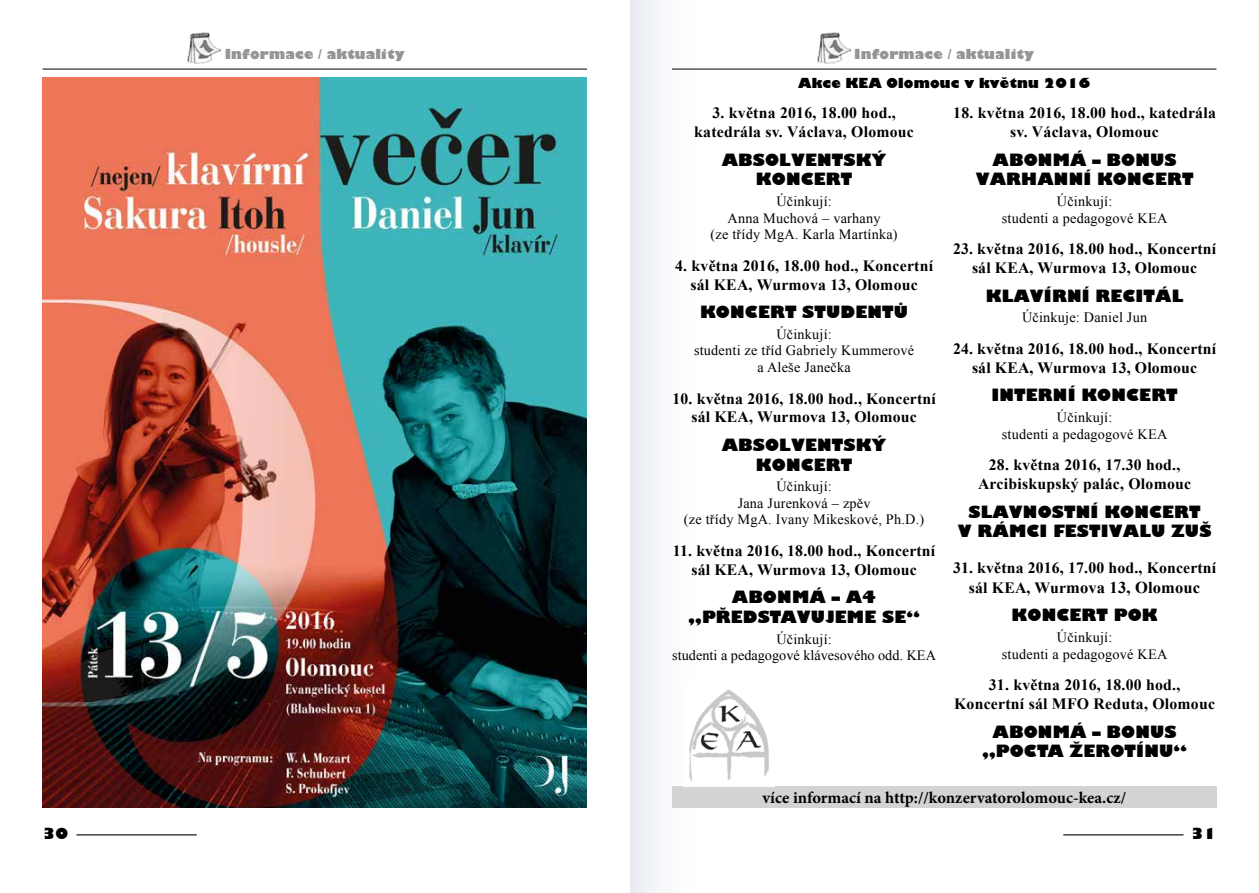
<style>
.page{position:relative;width:1259px;height:893px;background:#fff}
.page>*{position:absolute;margin:0;border:0;box-sizing:border-box;transform-origin:0 0}
.t1{font:800 16.5px "Gilbert";letter-spacing:.01em;color:#000}
.t2{font:700 16.5px "Minion Pro";color:#000}
.t3{font:700 16.5px "Times New Roman";letter-spacing:.01em;color:#000}
.t4{font:700 15.75px/18.9px "Times New Roman";letter-spacing:.01em;color:#000;text-align:center}
.t5{font:800 15px "Gilbert";color:#000}
.t6{font:14.25px/16.5px "Times New Roman";letter-spacing:.015em;color:#000;text-align:center}
.t7{font:800 13.5px "Gilbert";letter-spacing:.01em;color:#939598}
.t8{font:800 13.5px "Gilbert";letter-spacing:.01em;color:#000}
.s1{font-size:15.75px}
</style>
<div class="page">
<hr style="left:77px;top:834px;width:120px;height:1px;background:#000">
<hr style="left:1063px;top:834px;width:120px;height:1px;background:#000">
<div style="left:630px;top:0;width:67px;height:893px;background:linear-gradient(to right,#e9ecf1,#fff)"></div>
<hr style="left:672px;top:69px;width:544px;height:1px;background:#000">
<img style="left:817px;top:32px;width:33px;height:32px">
<svg style="left:686px;top:586px;width:11px;height:42px"></svg>
<div style="left:672px;top:787px;width:544px;height:21px;background:#d1d3d4"></div>
<img style="left:683px;top:685px;width:86px;height:101px">
<img style="left:43px;top:78px;width:544px;height:730px">
<hr style="left:43px;top:69px;width:544px;height:1px;background:#000">
<img style="left:187px;top:32px;width:33px;height:32px">
<p class="t7" style="left:225px;top:46px;width:182px">INFORMACE / AKTUALITY</p>
<p class="t7" style="left:854px;top:46px;width:182px">INFORMACE / AKTUALITY</p>
<p class="t8" style="left:798px;top:75px;width:293px">AKCE KEA OLOMOUC V KVĚTNU 2016</p>
<p class="t4" style="left:694px;top:103px;width:221px">3. května 2016, 18.00 hod., katedrála sv. Václava, Olomouc</p>
<p class="t1" style="left:722px;top:150px;width:31px">ABSO</p>
<p class="t1" style="left:779px;top:150px;width:27px">LVENTSK</p>
<p class="t1" style="left:871px;top:150px;width:16px">Ý</p>
<p class="t1" style="left:756px;top:170px;width:15px">KONCE</p>
<p class="t1" style="left:826px;top:170px;width:26px">RT</p>
<p class="t6" style="left:710px;top:193px;width:189px">Účinkují:<br>Anna Muchová – varhany<br>(ze třídy MgA. Karla Martínka)</p>
<p class="t4" style="left:675px;top:256px;width:259px">4. května 2016, 18.00 hod., Koncertní sál KEA, Wurmova 13, Olomouc</p>
<p class="t1" style="left:700px;top:302px;width:31px">KONCE</p>
<p class="t1" style="left:770px;top:302px;width:85px">RT STUDENT</p>
<p class="t1" style="left:894px;top:302px;width:16px">Ů</p>
<p class="t6" style="left:694px;top:326px;width:222px">Účinkují:<br>studenti ze tříd Gabriely Kummerové a Aleše Janečka</p>
<p class="t4" style="left:672px;top:388px;width:265px">10. května 2016, 18.00 hod., Koncertní sál KEA, Wurmova 13, Olomouc</p>
<p class="t1" style="left:722px;top:435px;width:31px">ABSO</p>
<p class="t1" style="left:779px;top:435px;width:27px">LVENTSK</p>
<p class="t1" style="left:871px;top:435px;width:16px">Ý</p>
<p class="t1" style="left:756px;top:455px;width:15px">KONCE</p>
<p class="t1" style="left:826px;top:455px;width:26px">RT</p>
<p class="t6" style="left:684px;top:478px;width:242px">Účinkují:<br>Jana Jurenková – zpěv<br>(ze třídy MgA. Ivany Mikeskové, Ph.D.)</p>
<p class="t4" style="left:673px;top:541px;width:264px">11. května 2016, 18.00 hod., Koncertní sál KEA, Wurmova 13, Olomouc</p>
<p class="t1" style="left:732px;top:587px;width:33px">ABONM</p>
<p class="t1" style="left:809px;top:587px;width:68px">Á – A4</p>
<p class="t1" style="left:688px;top:607px;width:57px">„PŘEDSTAV</p>
<p class="t1" style="left:811px;top:607px;width:29px">UJEME</p>
<p class="t1" style="left:882px;top:607px;width:39px">SE “</p>
<p class="t6" style="left:672px;top:631px;width:265px">Účinkují:<br>studenti a pedagogové klávesového odd. KEA</p>
<p class="t4" style="left:953px;top:103px;width:264px">18. května 2016, 18.00 hod., katedrála sv. Václava, Olomouc</p>
<p class="t1" style="left:992px;top:150px;width:33px">ABONM</p>
<p class="t1" style="left:1070px;top:150px;width:106px">Á – BON US</p>
<p class="t1" style="left:975px;top:170px;width:62px">VARHANN</p>
<p class="t1" style="left:1083px;top:170px;width:29px">Í KONCE</p>
<p class="t1" style="left:1167px;top:170px;width:26px">RT</p>
<p class="t6" style="left:1002px;top:193px;width:167px">Účinkují:<br>studenti a pedagogové KEA</p>
<p class="t4" style="left:953px;top:239px;width:265px">23. května 2016, 18.00 hod., Koncertní sál KEA, Wurmova 13, Olomouc</p>
<p class="t1" style="left:986px;top:286px;width:137px">KLAVÍRNÍ RECIT</p>
<p class="t1" style="left:1155px;top:286px;width:30px">ÁL</p>
<p class="t6" style="left:1022px;top:309px;width:127px">Účinkuje: Daniel Jun</p>
<p class="t4" style="left:953px;top:339px;width:265px">24. května 2016, 18.00 hod., Koncertní sál KEA, Wurmova 13, Olomouc</p>
<p class="t1" style="left:991px;top:385px;width:22px">INTE</p>
<p class="t1" style="left:1038px;top:385px;width:59px">RNÍ KONCE</p>
<p class="t1" style="left:1151px;top:385px;width:26px">RT</p>
<p class="t6" style="left:1002px;top:409px;width:167px">Účinkují:<br>studenti a pedagogové KEA</p>
<p class="t4" style="left:978px;top:455px;width:215px">28. května 2016, 17.30 hod.,<br>Arcibiskupský palác, Olomouc</p>
<p class="t1" style="left:968px;top:502px;width:39px">SLAVNOSTN</p>
<p class="t1" style="left:1090px;top:502px;width:29px">Í KONCE</p>
<p class="t1" style="left:1174px;top:502px;width:26px">RT</p>
<p class="t1" style="left:958px;top:521px;width:65px">V RÁMCI</p>
<p class="t1" style="left:1053px;top:521px;width:14px">FESTIVA</p>
<p class="t1" style="left:1139px;top:521px;width:73px">LU ZUŠ</p>
<p class="t4" style="left:953px;top:558px;width:265px">31. května 2016, 17.00 hod., Koncertní</p>
<p class="t3" style="left:969px;top:576px;width:233px"><span class="s1">sál KEA, Wur</span>mova 13, Olomouc</p>
<p class="t1" style="left:1011px;top:605px;width:31px">KONCE</p>
<p class="t1" style="left:1081px;top:605px;width:78px">RT POK</p>
<p class="t6" style="left:1002px;top:629px;width:167px">Účinkují:<br>studenti a pedagogové KEA</p>
<p class="t4" style="left:954px;top:675px;width:262px">31. května 2016, 18.00 hod.,<br>Koncertní sál MFO Reduta, Olomouc</p>
<p class="t1" style="left:992px;top:722px;width:33px">ABONM</p>
<p class="t1" style="left:1070px;top:722px;width:106px">Á – BON US</p>
<p class="t1" style="left:982px;top:741px;width:42px">„POCTA</p>
<p class="t1" style="left:1069px;top:741px;width:119px">ŽEROTÍNU“</p>
<p class="t2" style="left:762px;top:786px;width:365px">více informací na http://konzervatorolomouc-kea.cz/</p>
<p class="t5" style="left:43px;top:824px;width:27px">30</p>
<p class="t5" style="left:1190px;top:824px;width:27px">31</p>
</div>
